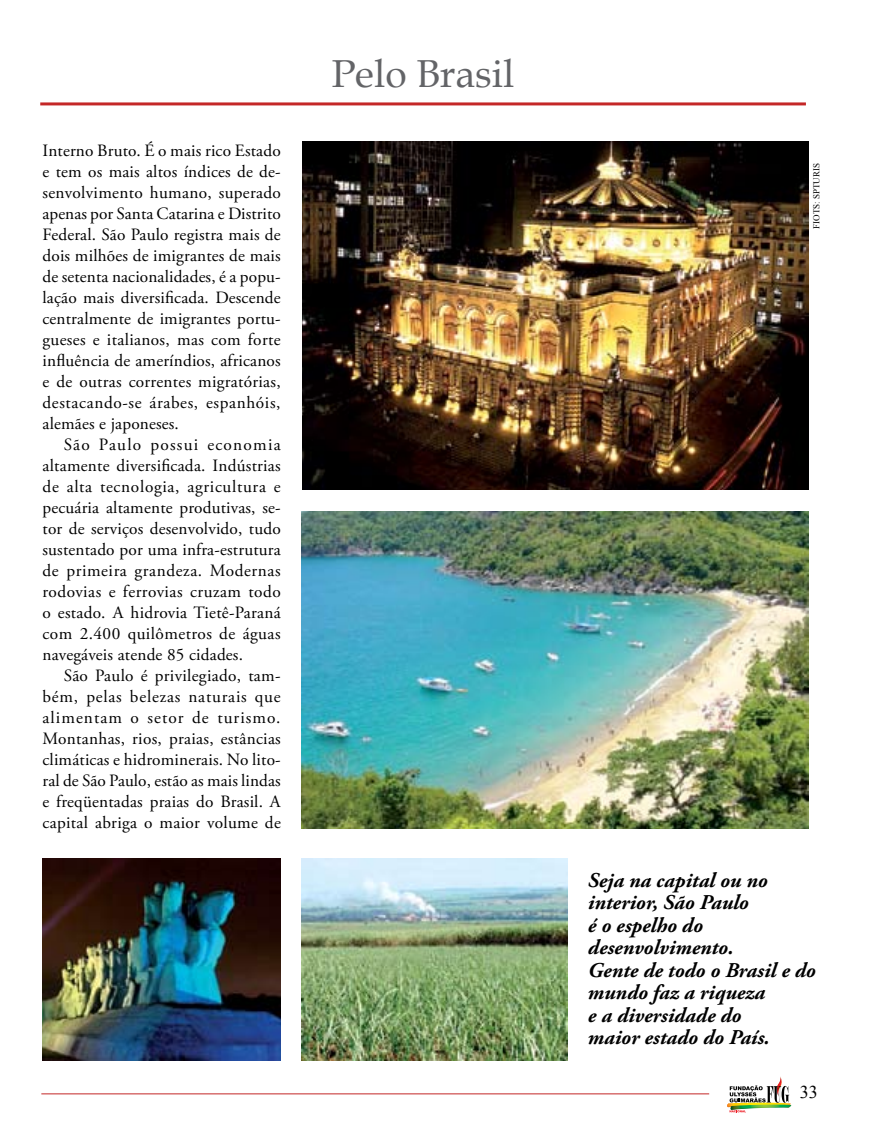
<style>
.page{position:relative;width:872px;height:1127px;background:#fff}
.page>*{position:absolute;margin:0;border:0;box-sizing:border-box;transform-origin:0 0}
.t1{font:39px "Book Antiqua";color:#636467}
.t2{font:italic 700 21px/22.5px "Adobe Garamond Pro";color:#000}
.t3{font:18px "Times New Roman";color:#000}
.t4{font:17.25px/21px "Adobe Garamond Pro";letter-spacing:.015em;color:#000;text-align:justify}
.t5{font:9px "Times New Roman";color:#000}
</style>
<div class="page">
<img style="left:302px;top:512px;width:506px;height:316px">
<img style="left:302px;top:141px;width:506px;height:349px">
<img style="left:43px;top:858px;width:238px;height:202px">
<img style="left:302px;top:858px;width:265px;height:202px">
<hr style="left:41px;top:1093px;width:668px;height:1px;background:#c42727">
<hr style="left:40px;top:102px;width:766px;height:3px;background:#c42727">
<svg style="left:727px;top:1076px;width:64px;height:36px"></svg>
<p class="t4" style="left:43px;top:140px;width:240px">Interno Bruto. É o mais rico Estado e tem os mais altos índices de de&shy;senvolvimento humano, superado apenas por Santa Catarina e Distrito Federal. São Paulo registra mais de dois milhões de imigrantes de mais de setenta nacionalidades, é a popu&shy;lação mais diversificada. Descende centralmente de imigrantes portu&shy;gueses e italianos, mas com forte influência de ameríndios, africanos e de outras correntes migratórias, destacando-se árabes, espanhóis, alemães e japoneses.</p>
<p class="t4" style="left:43px;top:434px;width:240px;text-indent:21px">São Paulo possui economia altamente diversificada. Indústrias de alta tecnologia, agricultura e pecuária altamente produtivas, se&shy;tor de serviços desenvolvido, tudo sustentado por uma infra-estrutura de primeira grandeza. Modernas rodovias e ferrovias cruzam todo o estado. A hidrovia Tietê-Paraná com 2.400 quilômetros de águas navegáveis atende 85 cidades.</p>
<p class="t4" style="left:43px;top:665px;width:240px;text-indent:21px">São Paulo é privilegiado, tam&shy;bém, pelas belezas naturais que alimentam o setor de turismo.<br>Montanhas, rios, praias, estâncias climáticas e hidrominerais. No lito&shy;ral de São Paulo, estão as mais lindas e freqüentadas praias do Brasil. A capital abriga o maior volume de</p>
<h1 class="t1" style="left:332px;top:47px;width:184px">Pelo Brasil</h1>
<p class="t5" style="left:810px;top:229px;width:67px;rotate:-90deg">fiots: spturis</p>
<p class="t2" style="left:588px;top:869px;width:229px">Seja na capital ou no interior, São Paulo<br>é o espelho do desenvolvimento.<br>Gente de todo o Brasil e do mundo faz a riqueza<br>e a diversidade do<br>maior estado do País.</p>
<p class="t3" style="left:800px;top:1079px;width:19px">33</p>
</div>
